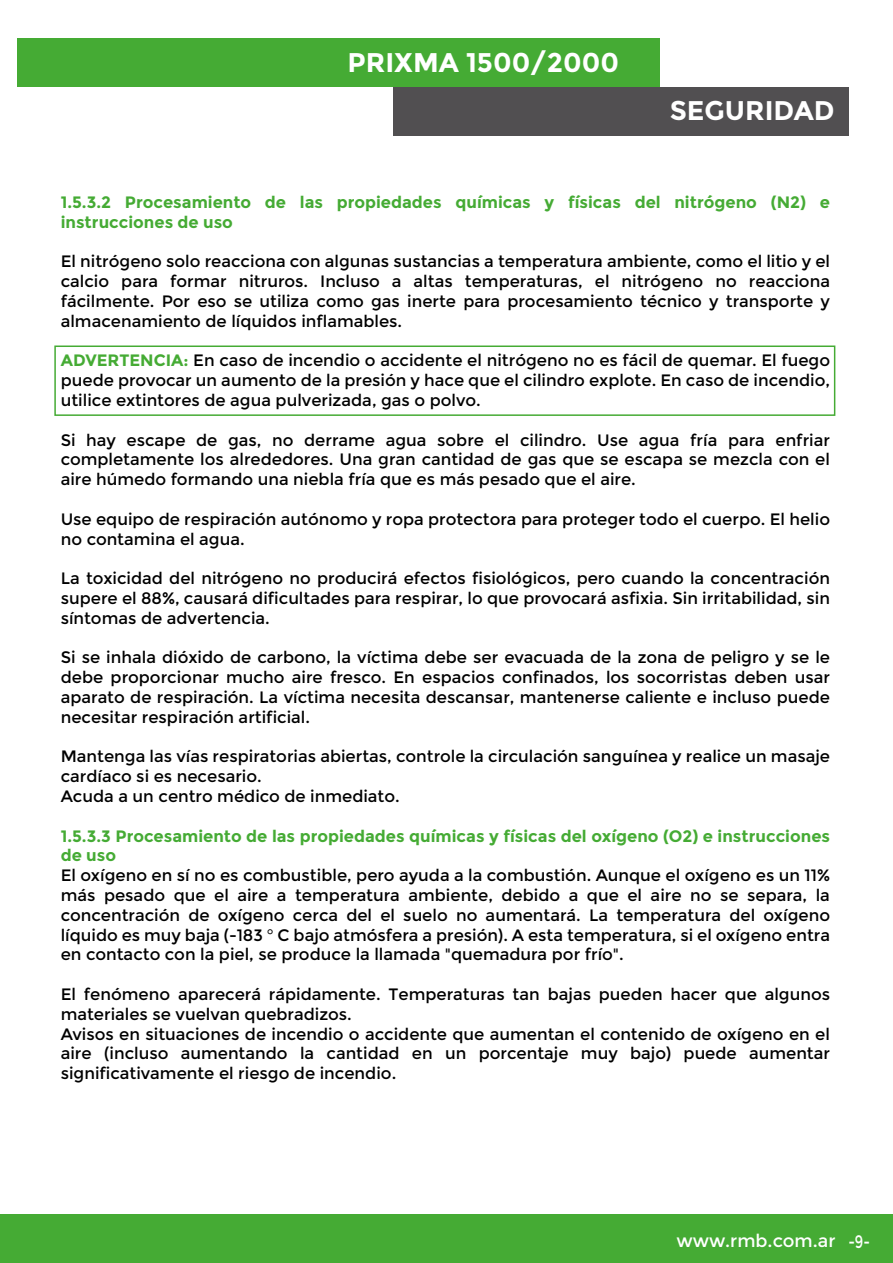
<style>
.page{position:relative;width:893px;height:1263px;background:#fff}
.page>*{position:absolute;margin:0;border:0;box-sizing:border-box;transform-origin:0 0}
.t1{font:700 27px "Montserrat";color:#fff}
.t2{font:18px "Montserrat";color:#fff}
.t3{font:16.5px/19.8px "Montserrat";color:#000;text-align:justify}
.t4{font:700 16.5px/19.8px "Montserrat";color:#45ab34}
.s1{font-weight:700;color:#45ab34}
</style>
<div class="page">
<div style="left:0;top:1215px;width:893px;height:48px;background:#45ab34"></div>
<div style="left:393px;top:87px;width:455px;height:48px;background:#514f51"></div>
<div style="left:18px;top:38px;width:642px;height:48px;background:#45ab34"></div>
<div style="left:54px;top:345px;width:781px;height:71px;border:2px solid #45ab34"></div>
<h1 class="t1" style="left:348px;top:46px;width:273px">PRIXMA 1500/2000</h1>
<h1 class="t1" style="left:363px;top:53px;width:277px">SOLDADORA LÁSER</h1>
<h1 class="t1" style="left:670px;top:94px;width:166px">SEGURIDAD</h1>
<p class="t4" style="left:61px;top:192px;width:771px">1.5.3.2 Procesamiento de las propiedades químicas y físicas del nitrógeno (N2) e instrucciones de uso</p>
<p class="t3" style="left:61px;top:252px;width:771px">El nitrógeno solo reacciona con algunas sustancias a temperatura ambiente, como el litio y el calcio para formar nitruros. Incluso a altas temperaturas, el nitrógeno no reacciona fácilmente. Por eso se utiliza como gas inerte para procesamiento técnico y transporte y almacenamiento de líquidos inflamables.</p>
<p class="t3" style="left:61px;top:351px;width:771px"><span class="s1">ADVERTENCIA:</span> En caso de incendio o accidente el nitrógeno no es fácil de quemar. El fuego puede provocar un aumento de la presión y hace que el cilindro explote. En caso de incendio, utilice extintores de agua pulverizada, gas o polvo.</p>
<p class="t3" style="left:61px;top:430px;width:771px">Si hay escape de gas, no derrame agua sobre el cilindro. Use agua fría para enfriar completamente los alrededores. Una gran cantidad de gas que se escapa se mezcla con el aire húmedo formando una niebla fría que es más pesado que el aire.</p>
<p class="t3" style="left:61px;top:509px;width:771px">Use equipo de respiración autónomo y ropa protectora para proteger todo el cuerpo. El helio no contamina el agua.</p>
<p class="t3" style="left:61px;top:569px;width:771px">La toxicidad del nitrógeno no producirá efectos fisiológicos, pero cuando la concentración supere el 88%, causará dificultades para respirar, lo que provocará asfixia. Sin irritabilidad, sin síntomas de advertencia.</p>
<p class="t3" style="left:61px;top:648px;width:771px">Si se inhala dióxido de carbono, la víctima debe ser evacuada de la zona de peligro y se le debe proporcionar mucho aire fresco. En espacios confinados, los socorristas deben usar aparato de respiración. La víctima necesita descansar, mantenerse caliente e incluso puede necesitar respiración artificial.</p>
<p class="t3" style="left:61px;top:747px;width:771px;text-align:left">Mantenga las vías respiratorias abiertas, controle la circulación sanguínea y realice un masaje cardíaco si es necesario.<br>Acuda a un centro médico de inmediato.</p>
<p class="t4" style="left:61px;top:826px;width:771px">1.5.3.3 Procesamiento de las propiedades químicas y físicas del oxígeno (O2) e instrucciones de uso</p>
<p class="t3" style="left:61px;top:866px;width:771px">El oxígeno en sí no es combustible, pero ayuda a la combustión. Aunque el oxígeno es un 11% más pesado que el aire a temperatura ambiente, debido a que el aire no se separa, la concentración de oxígeno cerca del el suelo no aumentará. La temperatura del oxígeno líquido es muy baja (-183 ° C bajo atmósfera a presión). A esta temperatura, si el oxígeno entra en contacto con la piel, se produce la llamada "quemadura por frío".</p>
<p class="t3" style="left:61px;top:984px;width:771px;text-align:left">El fenómeno aparecerá rápidamente. Temperaturas tan bajas pueden hacer que algunos materiales se vuelvan quebradizos.<br>Avisos en situaciones de incendio o accidente que aumentan el contenido de oxígeno en el aire (incluso aumentando la cantidad en un porcentaje muy bajo) puede aumentar significativamente el riesgo de incendio.</p>
<p class="t2" style="left:676px;top:1230px;width:194px">www.rmb.com.ar -2-49</p>
</div>
